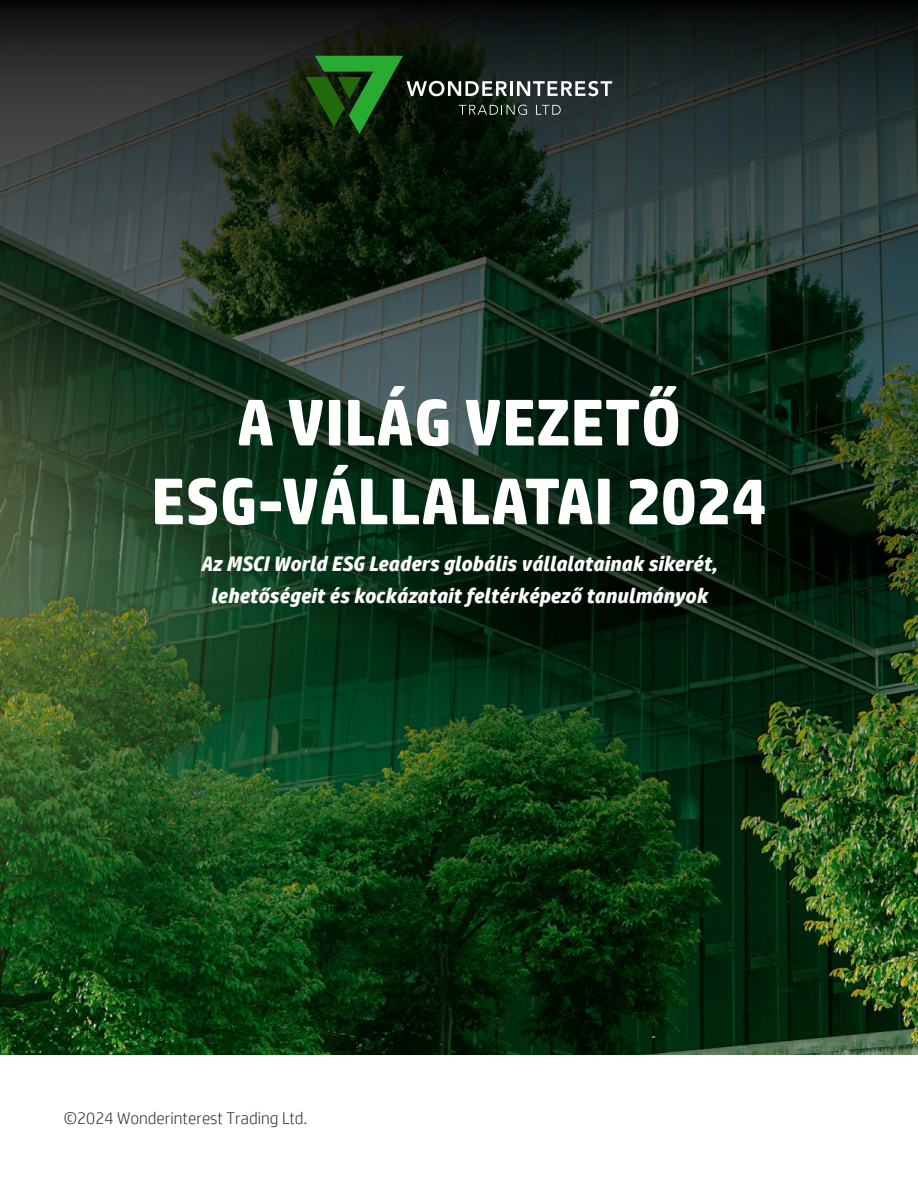
<style>
.page{position:relative;width:918px;height:1188px;background:#fff}
.page>*{position:absolute;margin:0;border:0;box-sizing:border-box;transform-origin:0 0}
.t1{font:700 65.7px/78.8px "HP Simplified";color:#fff;text-align:center}
.t2{font:italic 700 21.15px/31.7px "HP Simplified";color:#fff;text-align:center}
.t3{font:300 17.1px "HP Simplified";color:#343433}
</style>
<div class="page">
<img style="left:0;top:0;width:918px;height:1054px">
<svg style="left:306px;top:56px;width:306px;height:78px;background:#233d27"></svg>
<h1 class="t1" style="left:151px;top:382px;width:617px">A VILÁG VEZETŐ<br>ESG-VÁLLALATAI 2024</h1>
<p class="t2" style="left:201px;top:547px;width:518px">Az MSCI World ESG Leaders globális vállalatainak sikerét, lehetőségeit és kockázatait feltérképező tanulmányok</p>
<p class="t3" style="left:64px;top:1109px;width:245px">©2024 Wonderinterest Trading Ltd.</p>
</div>
